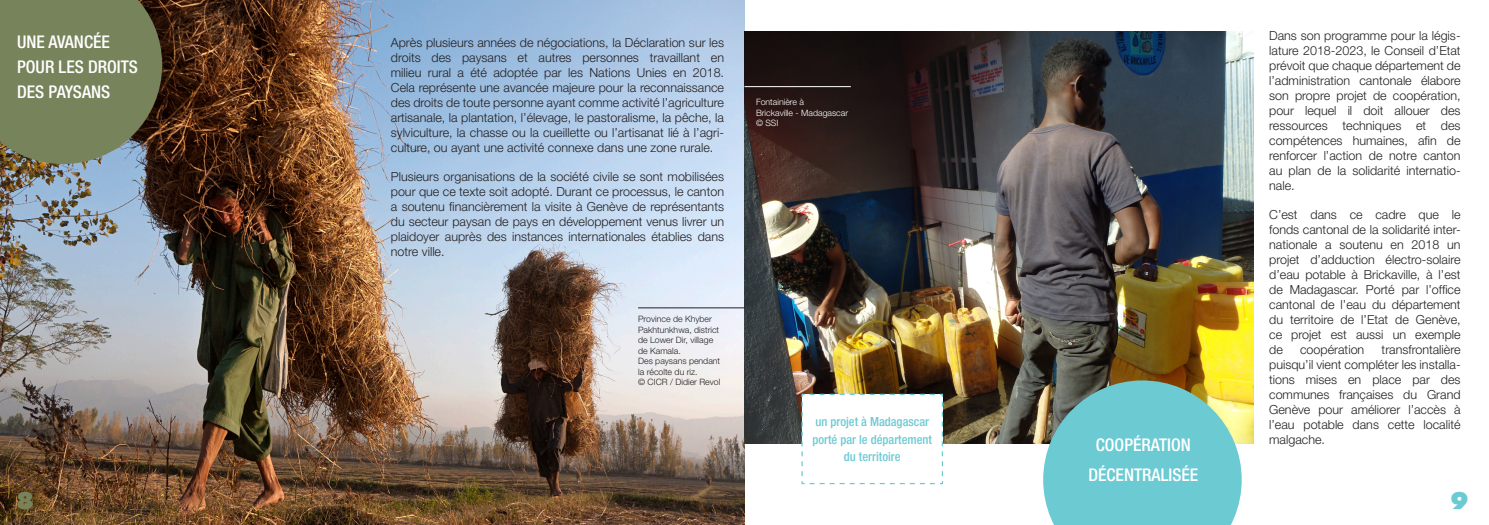
<style>
.page{position:relative;width:1489px;height:525px;background:#fff}
.page>*{position:absolute;margin:0;border:0;box-sizing:border-box;transform-origin:0 0}
.t1{font:800 22.5px "Futura";color:#77835b}
.t2{font:800 22.5px "Futura";color:#6ccad3}
.t3{font:500 condensed 17.5px/25px "Helvetica Neue";color:#fff}
.t4{font:300 12.5px/15px "Helvetica Neue";color:#231f20;text-align:justify}
.t5{font:500 condensed 12.5px "Helvetica Neue";color:#6ccad3}
.t6{font:300 8.75px/10.5px "Helvetica Neue";color:#231f20}
.t7{font:300 8.75px/10.5px "Helvetica Neue";color:#fff}
</style>
<div class="page">
<img style="left:0;top:0;width:744px;height:524px">
<img style="left:744px;top:32px;width:509px;height:411px">
<svg style="left:0;top:0;width:162px;height:164px;background:#737e5a"></svg>
<hr style="left:638px;top:307px;width:106px;height:1px;background:#231f20">
<hr style="left:744px;top:86px;width:106px;height:1px;background:#fff">
<svg style="left:1043px;top:380px;width:198px;height:144px;background:#76c3c1"></svg>
<svg style="left:800px;top:393px;width:143px;height:91px"></svg>
<p class="t3" style="left:17px;top:29px;width:122px">UNE AVANCÉE<br>POUR LES DROITS<br>DES PAYSANS</p>
<p class="t4" style="left:391px;top:35px;width:335px">Après plusieurs années de négociations, la Déclaration sur les droits des paysans et autres personnes travaillant en milieu rural a été adoptée par les Nations Unies en 2018.<br>Cela représente une avancée majeure pour la reconnaissance des droits de toute personne ayant comme activité l’agriculture artisanale, la plantation, l’élevage, le pastoralisme, la pêche, la sylviculture, la chasse ou la cueillette ou l’artisanat lié à l’agri&shy;culture, ou ayant une activité connexe dans une zone rurale.</p>
<p class="t4" style="left:391px;top:169px;width:335px">Plusieurs organisations de la société civile se sont mobilisées pour que ce texte soit adopté. Durant ce processus, le canton a soutenu financièrement la visite à Genève de représentants du secteur paysan de pays en développement venus livrer un plaidoyer auprès des instances internationales établies dans notre ville.</p>
<p class="t6" style="left:638px;top:313px;width:83px">Province de Khyber<br>Pakhtunkhwa, district de Lower Dir, village de Kamala.<br>Des paysans pendant la récolte du riz.</p>
<p class="t6" style="left:638px;top:376px;width:84px">© CICR / Didier Revol</p>
<p class="t7" style="left:756px;top:96px;width:94px">Fontainière à<br>Brickaville - Madagascar</p>
<p class="t7" style="left:756px;top:117px;width:24px">© SSI</p>
<p class="t5" style="left:815px;top:414px;width:115px">un projet à Madagascar</p>
<p class="t5" style="left:812px;top:431px;width:121px">porté par le département</p>
<p class="t5" style="left:843px;top:449px;width:58px">du territoire</p>
<p class="t3" style="left:1088px;top:429px;width:111px;line-height:30px;text-align:center">COOPÉRATION<br>DÉCENTRALISÉE</p>
<p class="t4" style="left:1269px;top:27px;width:193px">Dans son programme pour la légis&shy;lature 2018-2023, le Conseil d’Etat prévoit que chaque département de l’administration cantonale élabore son propre projet de coopération, pour lequel il doit allouer des ressources techniques et des compétences humaines, afin de renforcer l’action de notre canton au plan de la solidarité internatio&shy;nale.</p>
<p class="t4" style="left:1269px;top:207px;width:193px">C’est dans ce cadre que le fonds cantonal de la solidarité inter&shy;nationale a soutenu en 2018 un projet d’adduction électro-solaire d’eau potable à Brickaville, à l’est de Madagascar. Porté par l’office cantonal de l’eau du département du territoire de l’Etat de Genève, ce projet est aussi un exemple de</p>
<p class="t4" style="left:1269px;top:342px;width:193px;text-indent:112px">transfrontalière puisqu’il vient compléter les installa&shy;tions mises en place par des communes françaises du Grand Genève pour améliorer l’accès à l’eau potable dans cette localité malgache.</p>
<p class="t4" style="left:1299px;top:342px;width:66px">coopération</p>
<p class="t1" style="left:16px;top:486px;width:20px">8</p>
<p class="t2" style="left:1449px;top:486px;width:20px">9</p>
</div>
